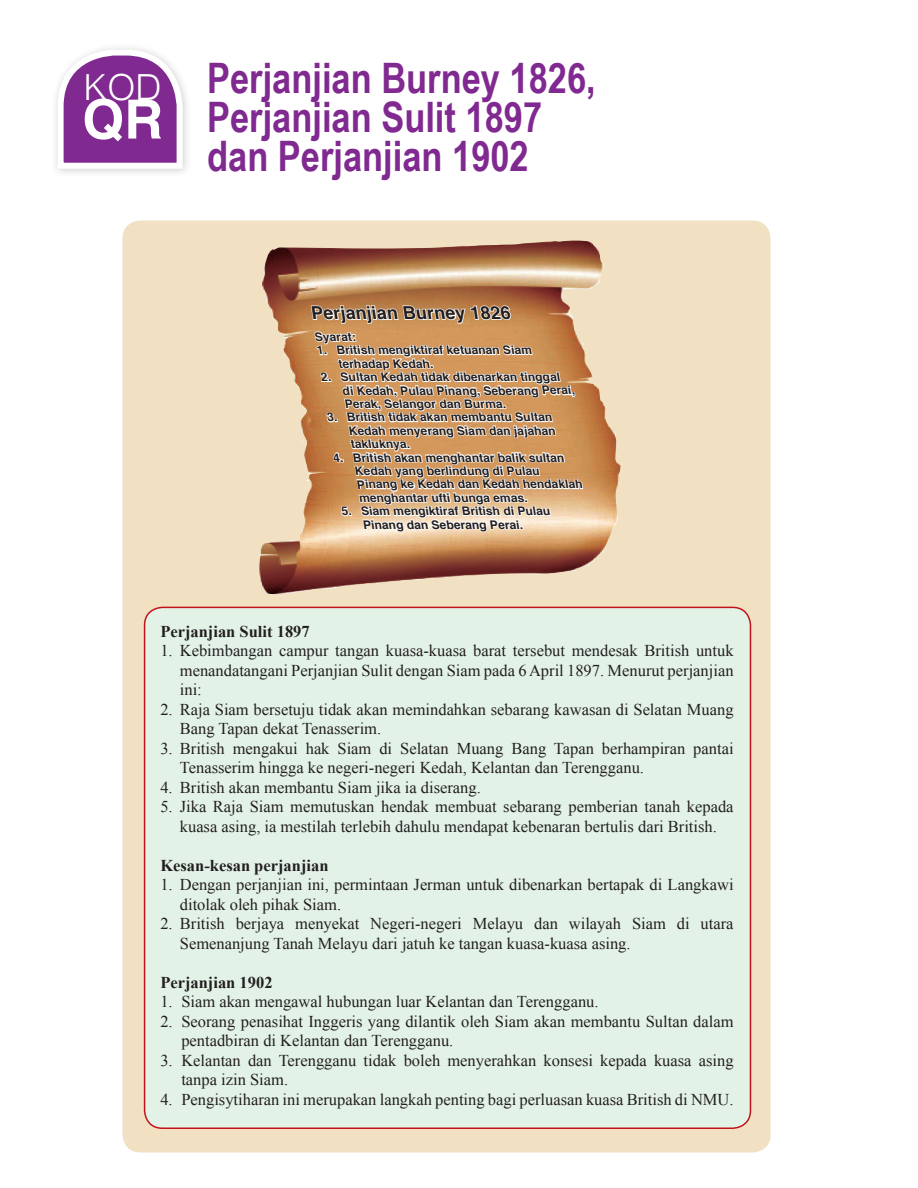
<style>
.page{position:relative;width:918px;height:1188px;background:#fff}
.page>*{position:absolute;margin:0;border:0;box-sizing:border-box;transform-origin:0 0}
.t1{font:700 54px "Helvetica";color:#fff}
.t2{font:700 42px/39px "Arial Narrow";color:#802990}
.t3{font:300 36px "Helvetica";color:#fff}
.TEKS_UTAMA{font:italic 700 17.85px "Helvetica";color:#231f20}
.TEKS_UTAMA-2{font:16.5px/19.5px "Times New Roman";color:#231f20}
.TEKS_UTAMA-3{font:700 16.5px "Times New Roman";color:#231f20}
.TEKS_UTAMA-4{font:italic 700 11.85px/13.5px "Helvetica";color:#231f20}
</style>
<div class="page">
<svg style="left:55px;top:47px;width:131px;height:125px"></svg>
<div style="left:123px;top:220px;width:648px;height:932px;background:#f1e0c1;border-radius:18px"></div>
<div style="left:145px;top:607px;width:605px;height:521px;background:#e3f2e7;border-radius:18px"></div>
<div style="left:144px;top:607px;width:607px;height:522px;border:2px solid #c4121a;border-radius:18px"></div>
<img style="left:259px;top:241px;width:362px;height:353px">
<svg style="left:310px;top:304px;width:274px;height:229px;background:#e0b993"></svg>
<p class="t3" style="left:84px;top:56px;width:80px">KOD</p>
<p class="t1" style="left:82px;top:76px;width:82px">QR</p>
<p class="t2" style="left:207px;top:57px;width:390px">Perjanjian Burney 1826,<br>Perjanjian Sulit 1897 dan Perjanjian 1902</p>
<p class="TEKS_UTAMA" style="left:312px;top:298px;width:205px">Perjanjian Burney 1826</p>
<p class="TEKS_UTAMA-4" style="left:316px;top:330px;width:45px">Syarat:</p>
<p class="TEKS_UTAMA-4" style="left:339px;top:344px;width:198px;text-indent:-22px">1. British mengiktirafketuanan Siam terhadap Kedah.</p>
<p class="TEKS_UTAMA-4" style="left:343px;top:370px;width:237px;text-indent:-22px">2. Sultan Kedah tidak dibenarkan tinggal diKedah,Pulau Pinang,Seberang Perai,<br>Perak,Selangordan Burma.</p>
<p class="TEKS_UTAMA-4" style="left:349px;top:411px;width:211px;text-indent:-22px">3. British tidak akan membantu Sultan<br>Kedah menyerang Siam dan jajahan takluknya.</p>
<p class="TEKS_UTAMA-4" style="left:334px;top:451px;width:236px">4. British akan menghantarbalik sultan</p>
<p class="TEKS_UTAMA-4" style="left:356px;top:464px;width:189px">Kedah yang berlindung diPulau</p>
<p class="TEKS_UTAMA-4" style="left:358px;top:478px;width:230px">Pinang ke Kedah dan Kedah hendaklah</p>
<p class="TEKS_UTAMA-4" style="left:360px;top:491px;width:173px">menghantaruftibunga emas.</p>
<p class="TEKS_UTAMA-4" style="left:342px;top:505px;width:213px;text-align:center">5. Siam mengiktirafBritish diPulau<br>Pinang dan Seberang Perai.</p>
<p class="TEKS_UTAMA-3" style="left:160px;top:620px;width:151px">Perjanjian Sulit 1897</p>
<p class="TEKS_UTAMA-2" style="left:180px;top:641px;width:555px;text-align:justify;text-indent:-20px">1. Kebimbangan campur tangan kuasa-kuasa barat tersebut mendesak British untuk menandatangani Perjanjian Sulit dengan Siam pada 6 April 1897. Menurut perjanjian ini:</p>
<p class="TEKS_UTAMA-2" style="left:180px;top:699px;width:555px;text-indent:-20px">2. Raja Siam bersetuju tidak akan memindahkan sebarang kawasan di Selatan Muang<br>Bang Tapan dekat Tenasserim.</p>
<p class="TEKS_UTAMA-2" style="left:180px;top:738px;width:555px;text-indent:-20px">3. British mengakui hak Siam di Selatan Muang Bang Tapan berhampiran pantai<br>Tenasserim hingga ke negeri-negeri Kedah, Kelantan dan Terengganu.</p>
<p class="TEKS_UTAMA-2" style="left:160px;top:777px;width:322px">4. British akan membantu Siam jika ia diserang.</p>
<p class="TEKS_UTAMA-2" style="left:160px;top:797px;width:575px;text-align:center">5. Jika Raja Siam memutuskan hendak membuat sebarang pemberian tanah kepada kuasa asing, ia mestilah terlebih dahulu mendapat kebenaran bertulis dari British.</p>
<p class="TEKS_UTAMA-3" style="left:160px;top:854px;width:170px">Kesan-kesan perjanjian</p>
<p class="TEKS_UTAMA-2" style="left:180px;top:875px;width:555px;text-indent:-20px">1. Dengan perjanjian ini, permintaan Jerman untuk dibenarkan bertapak di Langkawi ditolak oleh pihak Siam.</p>
<p class="TEKS_UTAMA-2" style="left:180px;top:914px;width:555px;text-indent:-20px">2. British berjaya menyekat Negeri-negeri Melayu dan wilayah Siam di utara<br>Semenanjung Tanah Melayu dari jatuh ke tangan kuasa-kuasa asing.</p>
<p class="TEKS_UTAMA-3" style="left:160px;top:971px;width:114px">Perjanjian 1902</p>
<p class="TEKS_UTAMA-2" style="left:160px;top:992px;width:440px">1. Siam akan mengawal hubungan luar Kelantan dan Terengganu.</p>
<p class="TEKS_UTAMA-2" style="left:181px;top:1011px;width:554px;text-indent:-21px">2. Seorang penasihat Inggeris yang dilantik oleh Siam akan membantu Sultan dalam pentadbiran di Kelantan dan Terengganu.</p>
<p class="TEKS_UTAMA-2" style="left:181px;top:1050px;width:554px;text-indent:-21px">3. Kelantan dan Terengganu tidak boleh menyerahkan konsesi kepada kuasa asing tanpa izin Siam.</p>
<p class="TEKS_UTAMA-2" style="left:160px;top:1089px;width:575px">4. Pengisytiharan ini merupakan langkah penting bagi perluasan kuasa British di NMU.</p>
</div>
